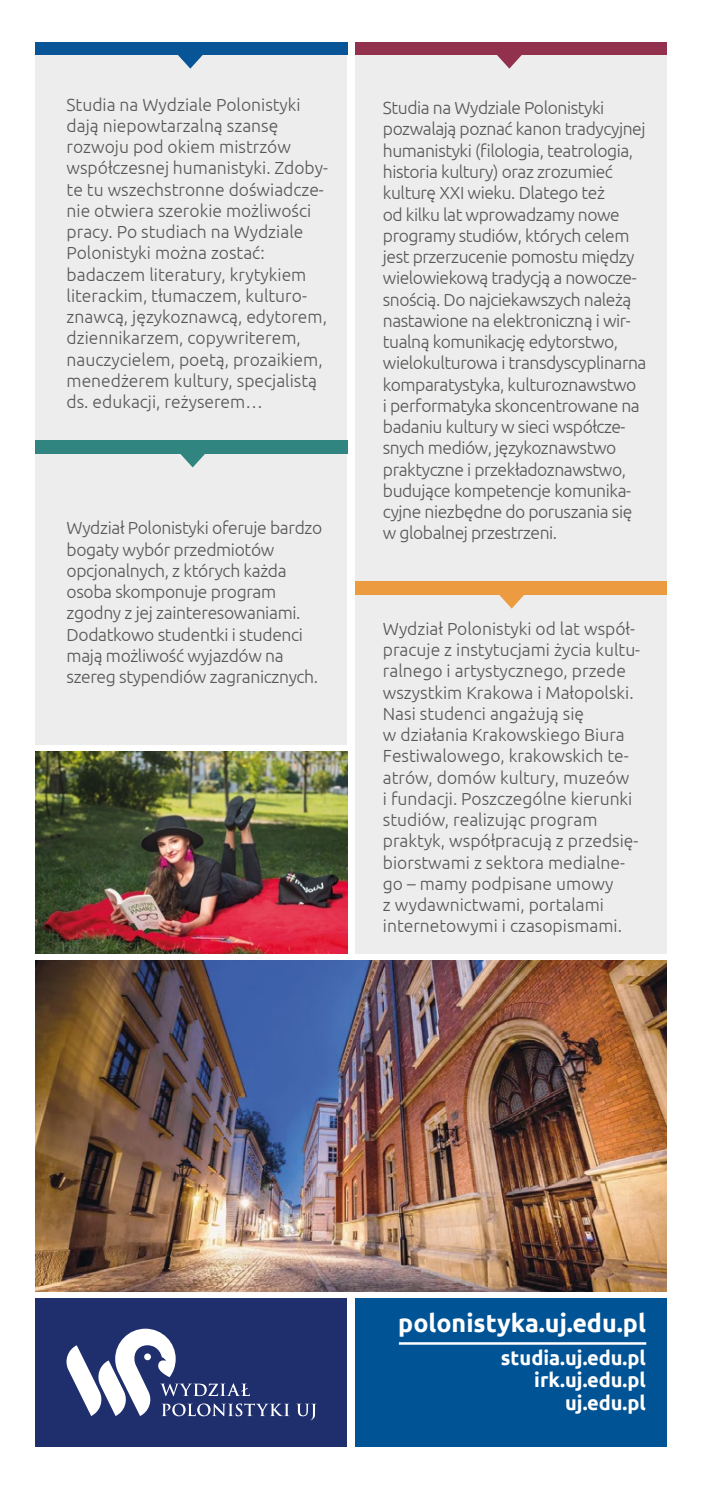
<style>
.page{position:relative;width:702px;height:1489px;background:#fff}
.page>*{position:absolute;margin:0;border:0;box-sizing:border-box;transform-origin:0 0}
.t1{font:700 25px "Ubuntu";color:#fff}
.t2{font:700 20px/22.5px "Ubuntu";color:#fff;text-align:right}
.t3{font:300 17.5px/21.2px "Ubuntu";letter-spacing:-.02em;color:#575756}
.t4{font:300 17.5px/21.2px "Ubuntu";color:#575756}
</style>
<div class="page">
<div style="left:354px;top:1298px;width:312px;height:148px;background:#005395"></div>
<hr style="left:399px;top:1341px;width:247px;height:3px;background:#fff">
<div style="left:35px;top:43px;width:312px;height:701px;background:#ededed"></div>
<div style="left:354px;top:43px;width:312px;height:910px;background:#ededed"></div>
<img style="left:35px;top:960px;width:631px;height:331px">
<img style="left:35px;top:751px;width:312px;height:202px">
<div style="left:35px;top:440px;width:312px;height:13px;background:#318581"></div>
<svg style="left:177px;top:453px;width:31px;height:14px"></svg>
<div style="left:35px;top:43px;width:312px;height:12px;background:#075497"></div>
<svg style="left:178px;top:55px;width:25px;height:14px"></svg>
<div style="left:354px;top:43px;width:312px;height:12px;background:#91314d"></div>
<svg style="left:497px;top:55px;width:25px;height:14px"></svg>
<div style="left:354px;top:581px;width:312px;height:13px;background:#ed9b41"></div>
<svg style="left:496px;top:594px;width:31px;height:14px"></svg>
<div style="left:35px;top:1298px;width:312px;height:148px;background:#1f2e6d"></div>
<svg style="left:66px;top:1328px;width:223px;height:88px"></svg>
<svg style="left:296px;top:1403px;width:20px;height:17px"></svg>
<p class="t4" style="left:67px;top:93px;width:263px">Studia na Wydziale Polonistyki dają niepowtarzalną szansę rozwoju pod okiem mistrzów współczesnej humanistyki. Zdoby&shy;te tu wszechstronne doświadcze&shy;nie otwiera szerokie możliwości pracy. Po studiach na Wydziale<br>Polonistyki można zostać: badaczem literatury, krytykiem literackim, tłumaczem, kulturo&shy;znawcą, językoznawcą, edytorem, dziennikarzem, copywriterem, nauczycielem, poetą, prozaikiem, menedżerem kultury, specjalistą ds. edukacji, reżyserem…</p>
<p class="t3" style="left:383px;top:97px;width:265px">Studia na Wydziale Polonistyki pozwalają poznać kanon tradycyjnej humanistyki (filologia, teatrologia, historia kultury) oraz zrozumieć kulturę XXI wieku. Dlatego też<br>od kilku lat wprowadzamy nowe programy studiów, których celem jest przerzucenie pomostu między wielowiekową tradycją a nowocze&shy;snością. Do najciekawszych należą nastawione na elektroniczną i wir&shy;tualną komunikację edytorstwo, wielokulturowa i transdyscyplinarna komparatystyka, kulturoznawstwo<br>i performatyka skoncentrowane na badaniu kultury w sieci współcze&shy;snych mediów, językoznawstwo praktyczne i przekładoznawstwo, budujące kompetencje komunika&shy;cyjne niezbędne do poruszania się</p>
<p class="t3" style="left:67px;top:517px;width:257px">Wydział Polonistyki oferuje bardzo</p>
<p class="t3" style="left:383px;top:522px;width:176px">w globalnej przestrzeni.</p>
<p class="t3" style="left:67px;top:538px;width:253px">bogaty wybór przedmiotów opcjonalnych, z których każda osoba skomponuje program zgodny z jej zainteresowaniami.<br>Dodatkowo studentki i studenci mają możliwość wyjazdów na szereg stypendiów zagranicznych.</p>
<p class="t4" style="left:383px;top:617px;width:259px">Wydział Polonistyki od lat współ&shy;pracuje z instytucjami życia kultu&shy;ralnego i artystycznego, przede wszystkim Krakowa i Małopolski.<br>Nasi studenci angażują się<br>w działania Krakowskiego Biura<br>Festiwalowego, krakowskich te&shy;atrów, domów kultury, muzeów<br>i fundacji. Poszczególne kierunki studiów, realizując program praktyk, współpracują z przedsię&shy;biorstwami z sektora medialne&shy;go – mamy podpisane umowy<br>z wydawnictwami, portalami internetowymi i czasopismami.</p>
<h1 class="t1" style="left:398px;top:1307px;width:249px">polonistyka.uj.edu.pl</h1>
<p class="t2" style="left:501px;top:1345px;width:146px">studia.uj.edu.pl irk.uj.edu.pl uj.edu.pl</p>
</div>
